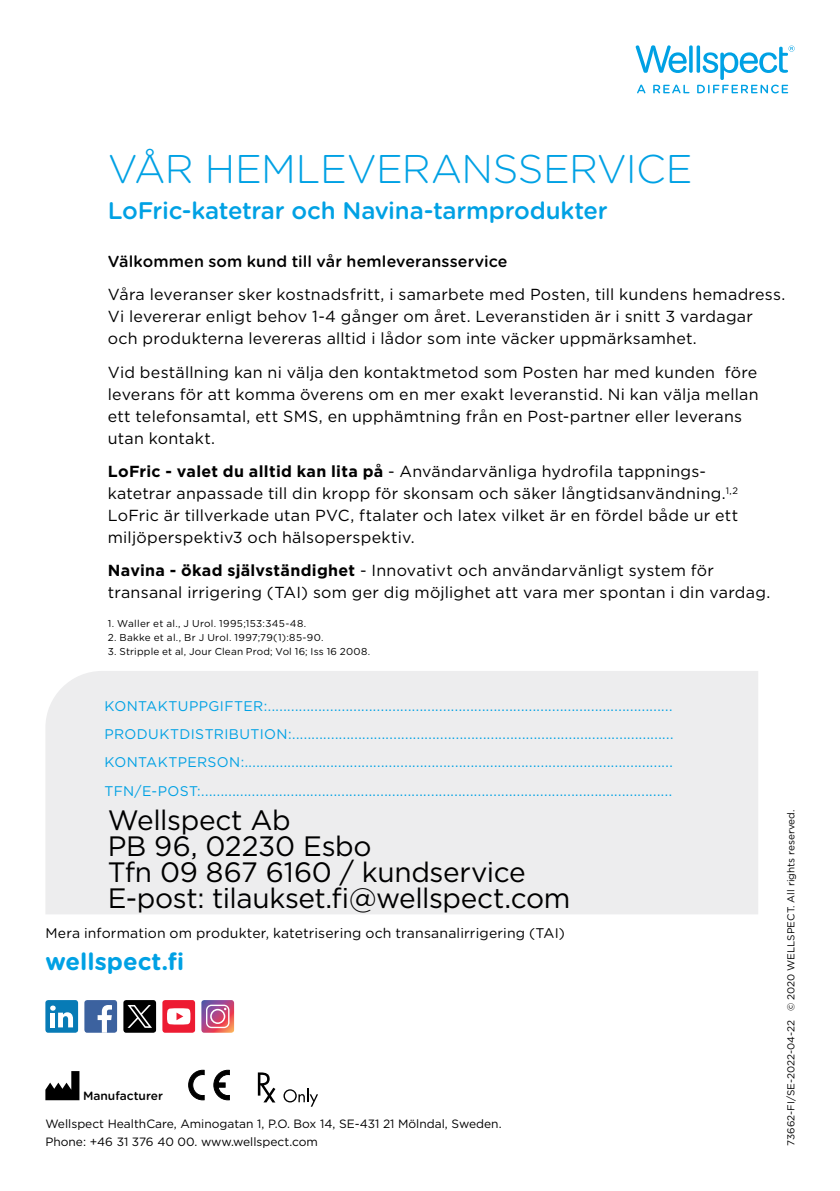
<style>
.page{position:relative;width:840px;height:1191px;background:#fff}
.page>*{position:absolute;margin:0;border:0;box-sizing:border-box;transform-origin:0 0}
.t1{font:300 40px "Gotham Rounded";letter-spacing:-.015em;color:#00a1e4}
.t2{font:28px/26px "Gotham";letter-spacing:-.01em;color:#000}
.t3{font:500 24px "Gotham Rounded";letter-spacing:-.015em;color:#00a1e4}
.t4{font:700 24px "Gotham Rounded";color:#00a1e4}
.t5{font:16px/22px "Gotham";letter-spacing:.015em;color:#000}
.t6{font:500 16px "Gotham Rounded";letter-spacing:.01em;color:#000}
.t7{font:14px "Gotham";letter-spacing:.025em;color:#00a1e4}
.t8{font:14px "Gotham Rounded";letter-spacing:.01em;color:#000}
.t9{font:12px/18px "Gotham";color:#000}
.t10{font:500 12px "Gotham Rounded";color:#000}
.t11{font:10px "Gotham Rounded";letter-spacing:.02em;color:#000}
.t12{font:10px "Gotham";color:#000}
.s1{font-weight:700}
</style>
<div class="page">
<svg style="left:45px;top:1071px;width:34px;height:29px"></svg>
<svg style="left:188px;top:1069px;width:17px;height:31px"></svg>
<svg style="left:213px;top:1069px;width:17px;height:31px"></svg>
<svg style="left:283px;top:1088px;width:35px;height:18px"></svg>
<svg style="left:258px;top:1072px;width:17px;height:30px"></svg>
<div style="left:45px;top:671px;width:712px;height:243px;background:#ededee"></div>
<div style="left:84px;top:1000px;width:33px;height:32px;background:#3c629f;border-radius:3px"></div>
<svg style="left:97px;top:1005px;width:15px;height:27px"></svg>
<div style="left:45px;top:1000px;width:33px;height:32px;background:#077bb6;border-radius:3px"></div>
<svg style="left:50px;top:1005px;width:23px;height:22px"></svg>
<div style="left:123px;top:1000px;width:33px;height:32px;background:#000;border-radius:3px"></div>
<svg style="left:127px;top:1005px;width:25px;height:22px"></svg>
<svg style="left:201px;top:1000px;width:33px;height:32px"></svg>
<div style="left:162px;top:1000px;width:33px;height:32px;background:#ed1b32;border-radius:3px"></div>
<svg style="left:167px;top:1008px;width:23px;height:16px"></svg>
<svg style="left:635px;top:45px;width:159px;height:48px"></svg>
<p class="t1" style="left:108px;top:142px;width:586px">VÅR HEMLEVERANSSERVICE</p>
<p class="t3" style="left:108px;top:193px;width:501px">LoFric-katetrar och Navina-tarmprodukter</p>
<p class="t6" style="left:108px;top:250px;width:401px">Välkommen som kund till vår hemleveransservice</p>
<p class="t5" style="left:108px;top:283px;width:678px">Våra leveranser sker kostnadsfritt, i samarbete med Posten, till kundens hemadress.<br>Vi levererar enligt behov 1-4 gånger om året. Leveranstiden är i snitt 3 vardagar och produkterna levereras alltid i lådor som inte väcker uppmärksamhet.</p>
<p class="t5" style="left:108px;top:361px;width:652px">Vid beställning kan ni välja den kontaktmetod som Posten har med kunden före leverans för att komma överens om en mer exakt leveranstid. Ni kan välja mellan ett telefonsamtal, ett SMS, en upphämtning från en Post-partner eller leverans utan kontakt.</p>
<p class="t5" style="left:108px;top:460px;width:631px"><span class="s1">LoFric - valet du alltid kan lita på</span> - Användarvänliga hydrofila tappnings&shy;katetrar anpassade till din kropp för skonsam och säker långtidsanvändning.<sup>1,2<br></sup>LoFric är tillverkade utan PVC, ftalater och latex vilket är en fördel både ur ett miljöperspektiv3 och hälsoperspektiv.</p>
<p class="t5" style="left:108px;top:559px;width:663px"><span class="s1">Navina - ökad självständighet</span> - Innovativt och användarvänligt system för transanal irrigering (TAI) som ger dig möjlighet att vara mer spontan i din vardag.</p>
<p class="t11" style="left:108px;top:616px;width:200px">1. Waller et al., J Urol. 1995;153:345-48.</p>
<p class="t11" style="left:108px;top:630px;width:217px">2. Bakke et al., Br J Urol. 1997;79(1):85-90.</p>
<p class="t11" style="left:108px;top:644px;width:264px">3. Stripple et al, Jour Clean Prod; Vol 16; Iss 16 2008.</p>
<p class="t7" style="left:104px;top:697px;width:569px">KONTAKTUPPGIFTER:........................................................................................................</p>
<p class="t7" style="left:104px;top:725px;width:570px">PRODUKTDISTRIBUTION:..................................................................................................</p>
<p class="t7" style="left:104px;top:753px;width:569px">KONTAKTPERSON:..............................................................................................................</p>
<p class="t7" style="left:104px;top:781px;width:569px">TFN/E-POST:.........................................................................................................................</p>
<p class="t2" style="left:108px;top:806px;width:419px">Wellspect Ab<br>PB 96, 02230 Esbo<br>Tfn 09 867 6160 / kundservice</p>
<p class="t2" style="left:108px;top:884px;width:464px">E-post: tilaukset.fi@wellspect.com</p>
<p class="t8" style="left:45px;top:923px;width:520px">Mera information om produkter, katetrisering och transanalirrigering (TAI)</p>
<p class="t4" style="left:45px;top:944px;width:140px">wellspect.fi</p>
<p class="t10" style="left:83px;top:1087px;width:81px">Manufacturer</p>
<p class="t9" style="left:45px;top:1114px;width:457px">Wellspect HealthCare, Aminogatan 1, P.O. Box 14, SE-431 21 Mölndal, Sweden.<br>Phone: +46 31 376 40 00. www.wellspect.com</p>
<p class="t12" style="left:784px;top:1145px;width:337px;rotate:-90deg">73662-FI/SE-2022-04-22 © 2020 WELLSPECT. All rights reserved.</p>
</div>
